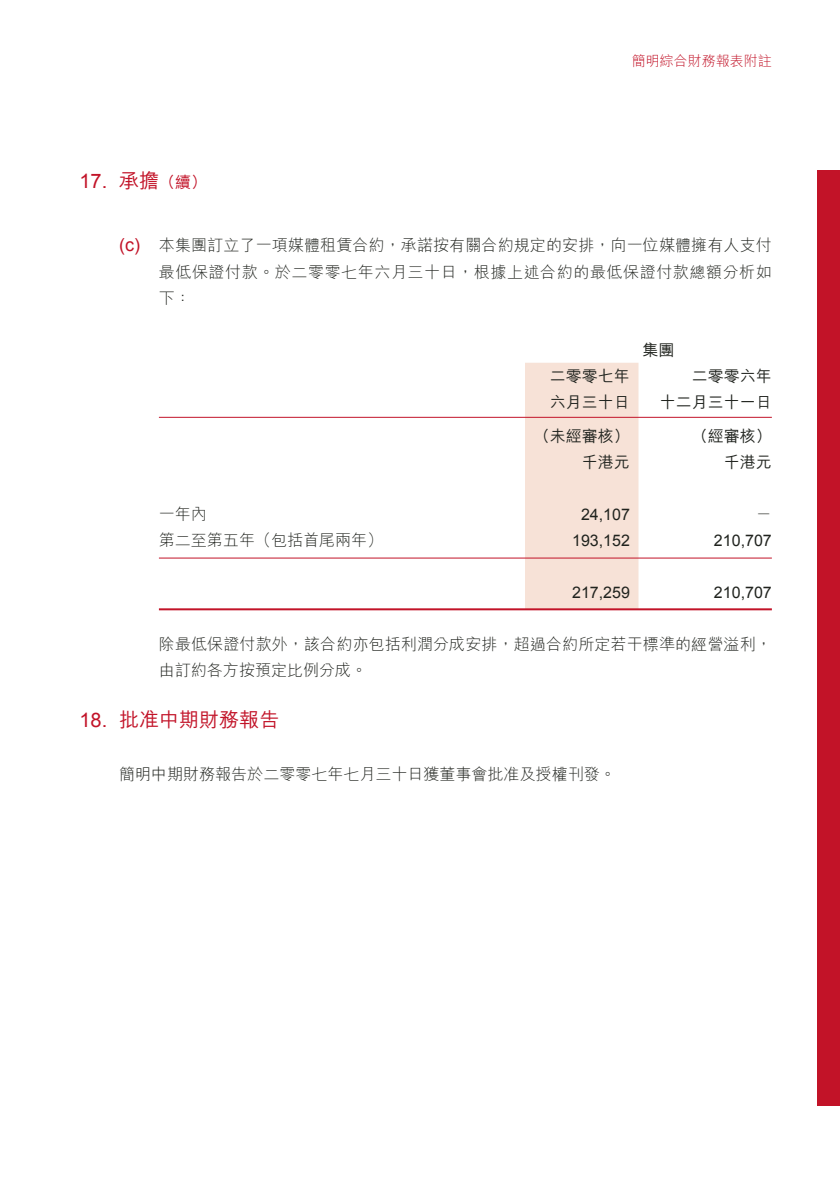
<style>
.page{position:relative;width:840px;height:1191px;background:#fff}
.page>*{position:absolute;margin:0;border:0;box-sizing:border-box;transform-origin:0 0}
.t1{font:20px "M Hei HK Medium B5 pc H";color:#c21328}
.t2{font:20px "Arial";color:#c21328}
.t3{font:16px/26.2px "M Hei HK Light B5 pc H";letter-spacing:.005em;color:#20231e;text-align:justify}
.t4{font:16px "M Hei HK Medium B5 pc H";color:#20231e}
.t5{font:16px "Arial";color:#20231e}
.t6{font:14px "M Hei HK Light B5 pc H";color:#c21328}
.s1{font-family:"M Hei HK Medium B5 pc H"}
.s2{font-family:"M Hei HK Medium B5 pc H";font-size:16px}
.s3{font-family:"Arial";font-size:18px;color:#c21328}
.s4{font-family:"Arial"}
</style>
<div class="page">
<div style="left:816px;top:170px;width:23px;height:936px;background:#c21328"></div>
<div style="left:525px;top:363px;width:112px;height:245px;background:#f7e2d7"></div>
<div style="left:524px;top:363px;width:114px;height:246px;border:1px solid #f7e2d7"></div>
<hr style="left:159px;top:417px;width:612px;height:1px;background:#c21328">
<hr style="left:159px;top:558px;width:612px;height:1px;background:#c21328">
<hr style="left:159px;top:608px;width:612px;height:2px;background:#c21328">
<p class="t2" style="left:79px;top:170px;width:129px">17. <span class="s1">承擔</span><span class="s2">（續）</span></p>
<p class="t6" style="left:631px;top:55px;width:141px">簡明綜合財務報表附註</p>
<p class="t3" style="left:159px;top:234px;width:614px;text-indent:-40px"><span class="s3">(c)</span> 本集團訂立了一項媒體租賃合約，承諾按有關合約規定的安排，向一位媒體擁有人支付最低保證付款。於二零零七年六月三十日，根據上述合約的最低保證付款總額分析如下：</p>
<p class="t4" style="left:642px;top:344px;width:33px">集團</p>
<p class="t4" style="left:549px;top:370px;width:81px">二零零七年</p>
<p class="t4" style="left:691px;top:370px;width:81px">二零零六年</p>
<p class="t4" style="left:549px;top:396px;width:81px">六月三十日</p>
<p class="t4" style="left:659px;top:396px;width:113px">十二月三十一日</p>
<p class="t4" style="left:533px;top:430px;width:97px">（未經審核）</p>
<p class="t4" style="left:691px;top:430px;width:81px">（經審核）</p>
<p class="t4" style="left:581px;top:456px;width:49px">千港元</p>
<p class="t4" style="left:723px;top:456px;width:49px">千港元</p>
<p class="t3" style="left:159px;top:503px;width:49px">一年內</p>
<p class="t5" style="left:580px;top:505px;width:50px">24,107</p>
<p class="t3" style="left:755px;top:503px;width:17px">－</p>
<p class="t3" style="left:159px;top:529px;width:225px">第二至第五年（包括首尾兩年）</p>
<p class="t5" style="left:571px;top:531px;width:59px">193,152</p>
<p class="t5" style="left:713px;top:531px;width:59px">210,707</p>
<p class="t5" style="left:571px;top:583px;width:59px">217,259</p>
<p class="t5" style="left:713px;top:583px;width:59px">210,707</p>
<p class="t3" style="left:159px;top:633px;width:614px">除最低保證付款外，該合約亦包括利潤分成安排，超過合約所定若干標準的經營溢利，由訂約各方按預定比例分成。</p>
<p class="t1" style="left:79px;top:712px;width:201px"><span class="s4">18.</span> 批准中期財務報告</p>
<p class="t3" style="left:119px;top:763px;width:497px">簡明中期財務報告於二零零七年七月三十日獲董事會批准及授權刊發。</p>
</div>
